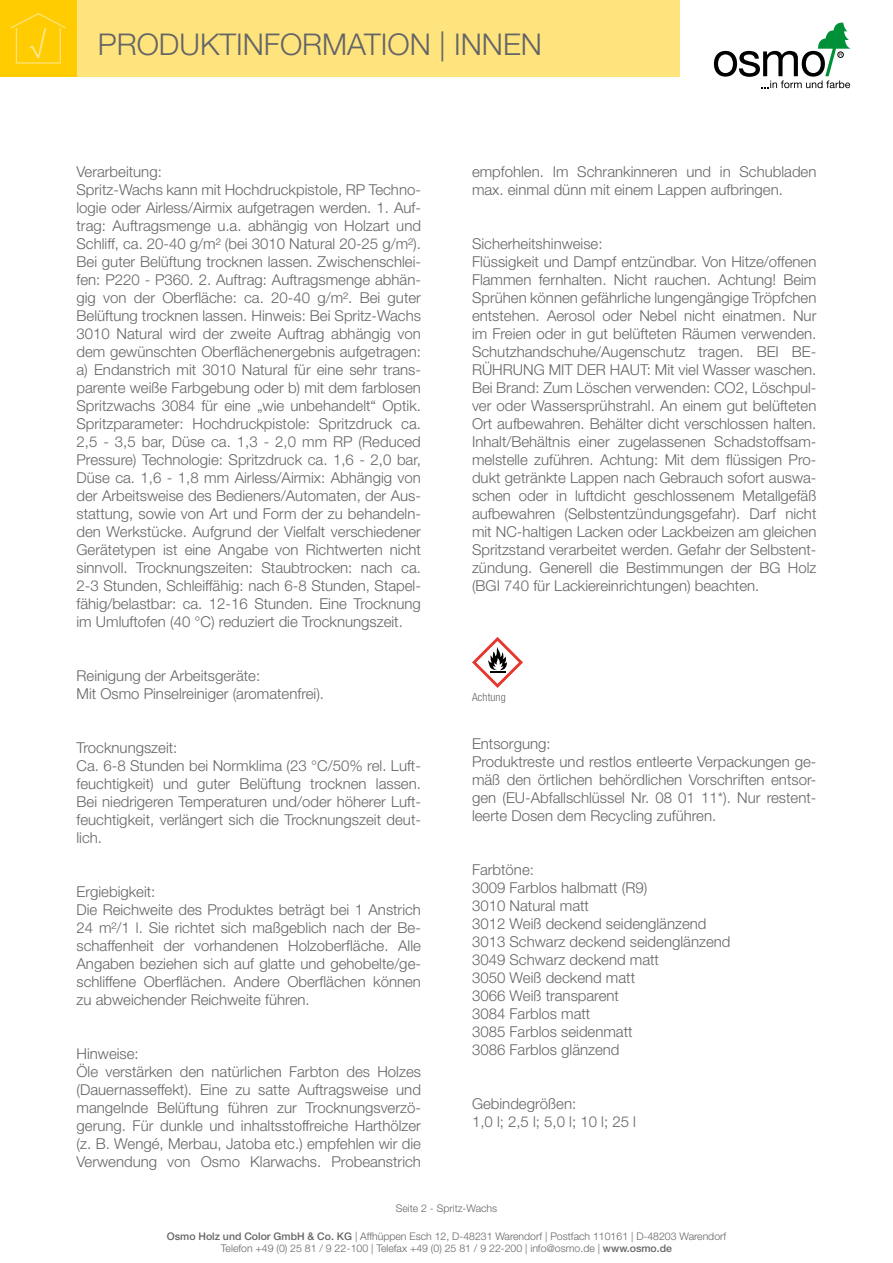
<style>
.page{position:relative;width:893px;height:1263px;background:#fff}
.page>*{position:absolute;margin:0;border:0;box-sizing:border-box;transform-origin:0 0}
.t1{font:300 30px "Helvetica Neue";color:#646567}
.t2{font:300 15px/18px "Helvetica Neue";color:#646567}
.t3{font:300 condensed 11.25px "Helvetica Neue";letter-spacing:.01em;color:#646567}
.t4{font:300 10.5px/12.6px "Helvetica Neue";color:#646567;text-align:center}
.s1{font-weight:500}
</style>
<div class="page">
<svg style="left:714px;top:23px;width:136px;height:65px"></svg>
<div style="left:77px;top:0;width:603px;height:77px;background:#ffe37d"></div>
<div style="left:0;top:0;width:77px;height:77px;background:#fecc00"></div>
<svg style="left:10px;top:13px;width:56px;height:51px"></svg>
<svg style="left:472px;top:637px;width:51px;height:51px"></svg>
<h1 class="t1" style="left:98px;top:26px;width:446px">PRODUKTINFORMATION | INNEN</h1>
<p class="t2" style="left:77px;top:162px;width:346px">Verarbeitung:<br>Spritz-Wachs kann mit Hochdruckpistole, RP Techno&shy;logie oder Airless/Airmix aufgetragen werden. 1. Auf&shy;trag: Auftragsmenge u.a. abhängig von Holzart und Schliff, ca. 20-40 g/m² (bei 3010 Natural 20-25 g/m²).<br>Bei guter Belüftung trocknen lassen. Zwischenschlei&shy;fen: P220 - P360. 2. Auftrag: Auftragsmenge abhän&shy;gig von der Oberfläche: ca. 20-40 g/m². Bei guter Belüftung trocknen lassen. Hinweis: Bei Spritz-Wachs 3010 Natural wird der zweite Auftrag abhängig von dem gewünschten Oberflächenergebnis aufgetragen: a) Endanstrich mit 3010 Natural für eine sehr trans&shy;parente weiße Farbgebung oder b) mit dem farblosen Spritzwachs 3084 für eine „wie unbehandelt“ Optik.<br>Spritzparameter: Hochdruckpistole: Spritzdruck ca.<br>2,5 - 3,5 bar, Düse ca. 1,3 - 2,0 mm RP (Reduced Pressure) Technologie: Spritzdruck ca. 1,6 - 2,0 bar, Düse ca. 1,6 - 1,8 mm Airless/Airmix: Abhängig von der Arbeitsweise des Bedieners/Automaten, der Aus&shy;stattung, sowie von Art und Form der zu behandeln&shy;den Werkstücke. Aufgrund der Vielfalt verschiedener Gerätetypen ist eine Angabe von Richtwerten nicht sinnvoll. Trocknungszeiten: Staubtrocken: nach ca.<br>2-3 Stunden, Schleiffähig: nach 6-8 Stunden, Stapel&shy;fähig/belastbar: ca. 12-16 Stunden. Eine Trocknung im Umluftofen (40 °C) reduziert die Trocknungszeit.</p>
<p class="t2" style="left:77px;top:666px;width:249px">Reinigung der Arbeitsgeräte:<br>Mit Osmo Pinselreiniger (aromatenfrei).</p>
<p class="t2" style="left:77px;top:738px;width:346px">Trocknungszeit:<br>Ca. 6-8 Stunden bei Normklima (23 °C/50% rel. Luft&shy;feuchtigkeit) und guter Belüftung trocknen lassen.<br>Bei niedrigeren Temperaturen und/oder höherer Luft&shy;feuchtigkeit, verlängert sich die Trocknungszeit deut&shy;lich.</p>
<p class="t2" style="left:77px;top:882px;width:346px">Ergiebigkeit:<br>Die Reichweite des Produktes beträgt bei 1 Anstrich 24 m²/1 l. Sie richtet sich maßgeblich nach der Be&shy;schaffenheit der vorhandenen Holzoberfläche. Alle Angaben beziehen sich auf glatte und gehobelte/ge&shy;schliffene Oberflächen. Andere Oberflächen können zu abweichender Reichweite führen.</p>
<p class="t2" style="left:77px;top:1044px;width:346px">Hinweise:<br>Öle verstärken den natürlichen Farbton des Holzes (Dauernasseffekt). Eine zu satte Auftragsweise und mangelnde Belüftung führen zur Trocknungsverzö&shy;gerung. Für dunkle und inhaltsstoffreiche Harthölzer (z. B. Wengé, Merbau, Jatoba etc.) empfehlen wir die Verwendung von Osmo Klarwachs. Probeanstrich</p>
<p class="t2" style="left:472px;top:162px;width:346px">empfohlen. Im Schrankinneren und in Schubladen max. einmal dünn mit einem Lappen aufbringen.</p>
<p class="t2" style="left:472px;top:234px;width:346px">Sicherheitshinweise:<br>Flüssigkeit und Dampf entzündbar. Von Hitze/offenen Flammen fernhalten. Nicht rauchen. Achtung! Beim Sprühen können gefährliche lungengängige Tröpfchen entstehen. Aerosol oder Nebel nicht einatmen. Nur im Freien oder in gut belüfteten Räumen verwenden.<br>Schutzhandschuhe/Augenschutz tragen. BEI BE-RÜHRUNG MIT DER HAUT: Mit viel Wasser waschen.<br>Bei Brand: Zum Löschen verwenden: CO2, Löschpul&shy;ver oder Wassersprühstrahl. An einem gut belüfteten Ort aufbewahren. Behälter dicht verschlossen halten.<br>Inhalt/Behältnis einer zugelassenen Schadstoffsam&shy;melstelle zuführen. Achtung: Mit dem flüssigen Pro&shy;dukt getränkte Lappen nach Gebrauch sofort auswa&shy;schen oder in luftdicht geschlossenem Metallgefäß aufbewahren (Selbstentzündungsgefahr). Darf nicht mit NC-haltigen Lacken oder Lackbeizen am gleichen Spritzstand verarbeitet werden. Gefahr der Selbstent&shy;zündung. Generell die Bestimmungen der BG Holz (BGI 740 für Lackiereinrichtungen) beachten.</p>
<p class="t3" style="left:472px;top:691px;width:35px">Achtung</p>
<p class="t2" style="left:472px;top:734px;width:346px">Entsorgung:<br>Produktreste und restlos entleerte Verpackungen ge&shy;mäß den örtlichen behördlichen Vorschriften entsor&shy;gen (EU-Abfallschlüssel Nr. 08 01 11*). Nur restent&shy;leerte Dosen dem Recycling zuführen.</p>
<p class="t2" style="left:472px;top:860px;width:260px">Farbtöne:<br>3009 Farblos halbmatt (R9)<br>3010 Natural matt<br>3012 Weiß deckend seidenglänzend<br>3013 Schwarz deckend seidenglänzend<br>3049 Schwarz deckend matt<br>3050 Weiß deckend matt<br>3066 Weiß transparent<br>3084 Farblos matt<br>3085 Farblos seidenmatt<br>3086 Farblos glänzend</p>
<p class="t2" style="left:472px;top:1094px;width:165px">Gebindegrößen:<br>1,0 l; 2,5 l; 5,0 l; 10 l; 25 l</p>
<p class="t4" style="left:396px;top:1202px;width:103px">Seite 2 - Spritz-Wachs</p>
<p class="t4" style="left:167px;top:1229px;width:561px"><span class="s1">Osmo Holz und Color GmbH &amp; Co. KG</span> | Affhüppen Esch 12, D-48231 Warendorf | Postfach 110161 | D-48203 Warendorf<br>Telefon +49 (0) 25 81 / 9 22-100 | Telefax +49 (0) 25 81 / 9 22-200 | info@osmo.de | <span class="s1">www.osmo.de</span></p>
</div>
